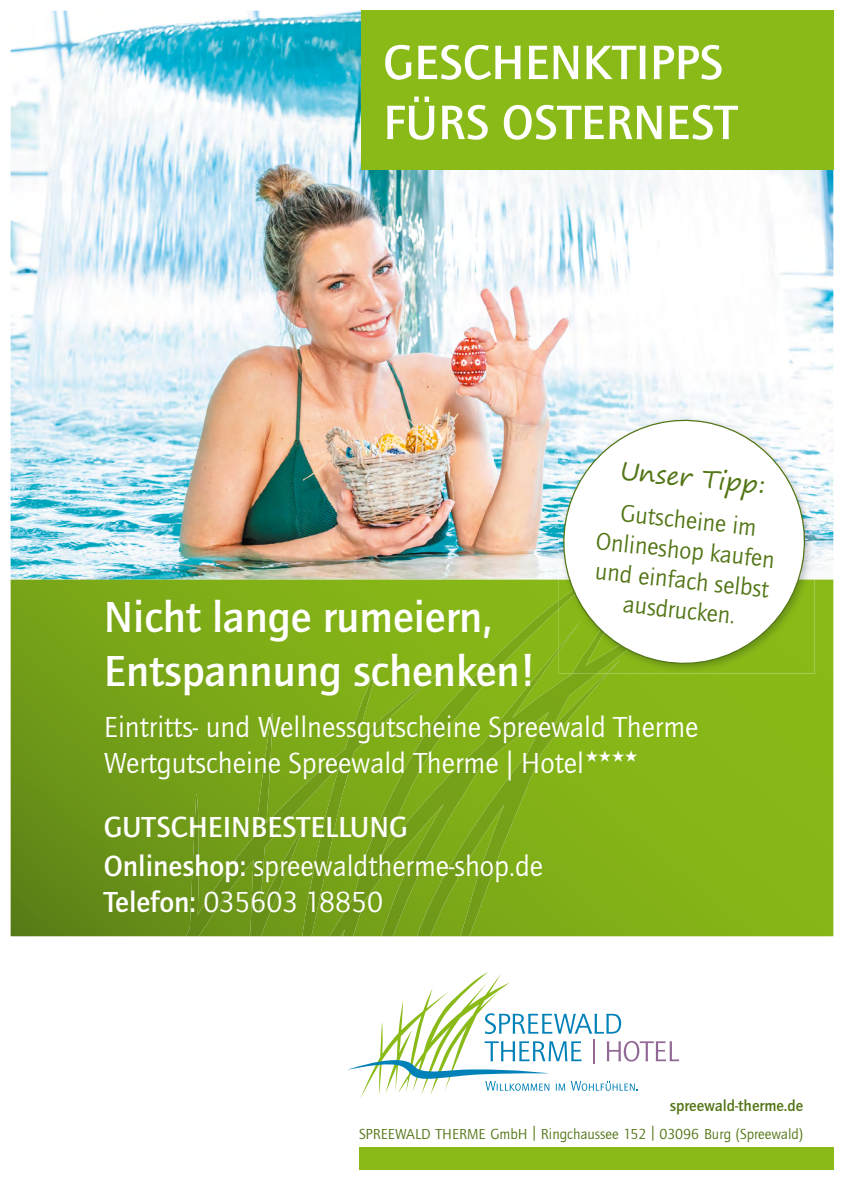
<style>
.page{position:relative;width:844px;height:1180px;background:#fff}
.page>*{position:absolute;margin:0;border:0;box-sizing:border-box;transform-origin:0 0}
.t1{font:50px/60px "Quay Sans Md ITCTT";color:#fff}
.t2{font:45px/54px "Quay Sans Md ITCTT";color:#fff}
.t3{font:30px/36px "Quay Sans ITCTT Book";color:#fff}
.t4{font:30px/39.5px "Quay Sans Md ITCTT";color:#fff}
.t5{font:25px/30px "Quay Sans ITC";color:#527515}
.t6{font:16.25px "Quay Sans Md ITCTT";color:#527515}
.t7{font:15px "Quay Sans ITCTT Book";color:#527515}
.s1{font-family:"Segoe Print"}
.s2{font-family:"Quay Sans ITCTT Book"}
.s3{font-family:"Quay Sans Md ITCTT"}
</style>
<div class="page">
<img style="left:11px;top:11px;width:822px;height:569px">
<div style="left:361px;top:11px;width:472px;height:159px;background:#89ba17"></div>
<svg style="left:348px;top:972px;width:330px;height:127px"></svg>
<div style="left:359px;top:1147px;width:474px;height:22px;background:#89ba17"></div>
<svg style="left:11px;top:580px;width:822px;height:356px;background:#7aa717"></svg>
<svg style="left:186px;top:600px;width:421px;height:336px;background:#7ca818"></svg>
<svg style="left:552px;top:409px;width:263px;height:264px"></svg>
<svg style="left:585px;top:750px;width:52px;height:11px"></svg>
<p class="t1" style="left:383px;top:32px;width:355px">GESCHENKTIPPS<br>FÜRS OSTERNEST</p>
<p class="t5" style="left:622px;top:449px;width:148px;line-height:42.4px;rotate:6deg"><span class="s1">Unser Tipp:<br></span>Gutscheine im</p>
<p class="t5" style="left:597px;top:526px;width:181px;text-align:center;rotate:6deg">Onlineshop kaufen und einfach selbst ausdrucken.</p>
<p class="t2" style="left:104px;top:590px;width:434px">Nicht lange rumeiern,<br>Entspannung schenken!</p>
<p class="t3" style="left:104px;top:708px;width:596px">Eintritts- und Wellnessgutscheine Spreewald Therme<br>Wertgutscheine Spreewald Therme | Hotel</p>
<p class="t4" style="left:104px;top:807px;width:441px">GUTSCHEINBESTELLUNG<br>Onlineshop: <span class="s2">spreewaldtherme-shop.de</span></p>
<p class="t3" style="left:104px;top:884px;width:281px"><span class="s3">Telefon:</span> 035603 18850</p>
<p class="t6" style="left:669px;top:1095px;width:135px">spreewald-therme.de</p>
<p class="t7" style="left:359px;top:1125px;width:445px">SPREEWALD THERME GmbH | Ringchaussee 152 | 03096 Burg (Spreewald)</p>
</div>
